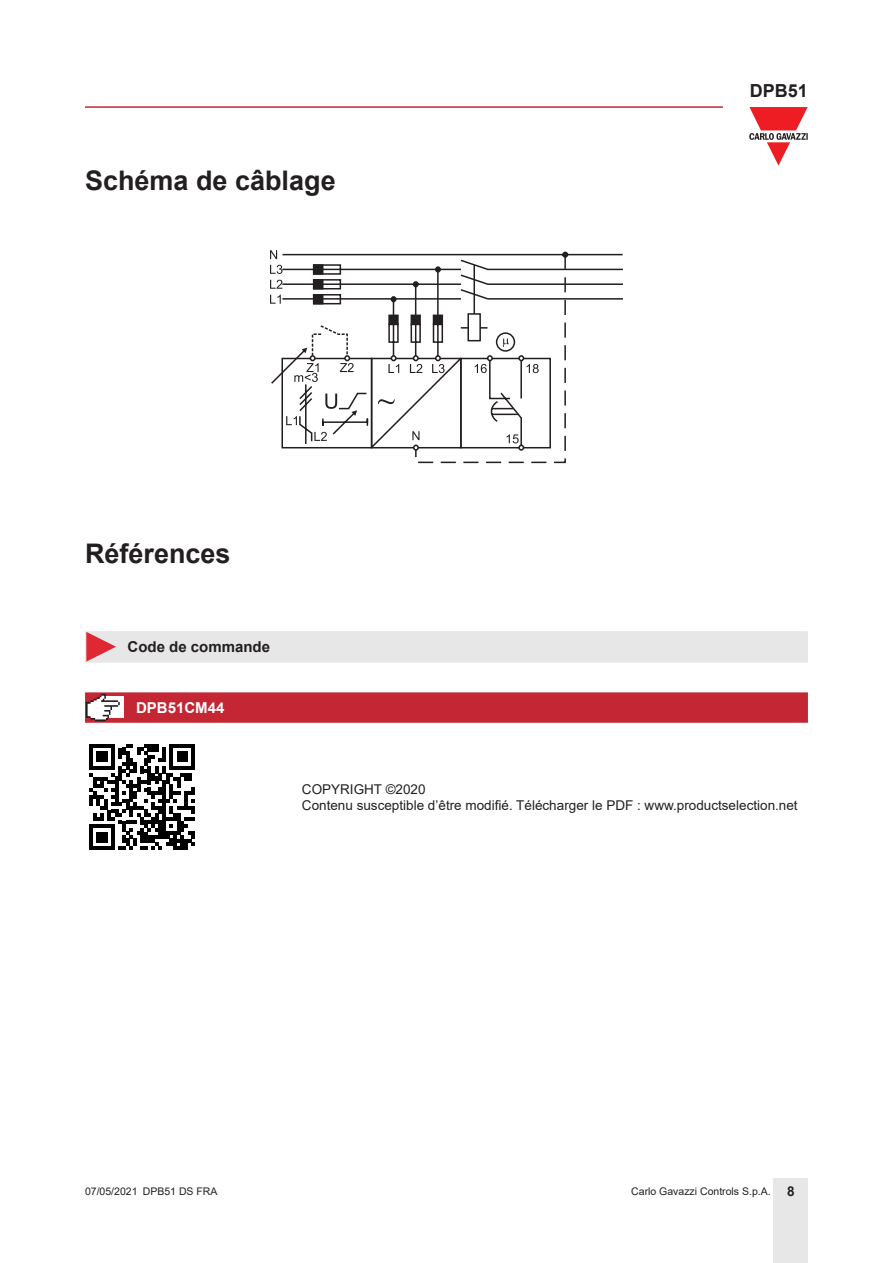
<style>
.page{position:relative;width:893px;height:1263px;background:#fff}
.page>*{position:absolute;margin:0;border:0;box-sizing:border-box;transform-origin:0 0}
.Titolo01{font:700 27px "Arial";color:#231f20}
.Titolo01-A{font:700 27px "Arial";color:#231f20}
.t1{font:700 18px "Arial";color:#231f20}
.Titolo03{font:700 15px "Arial";color:#231f20}
.Titolo04{font:700 15px "Arial";color:#fff}
.TestoTabellaSx{font:13.5px "Arial";color:#231f20}
.t2{font:10.5px "Arial";color:#231f20}
.s1{font-weight:700;font-size:13.5px}
</style>
<div class="page">
<hr style="left:85px;top:106px;width:638px;height:2px;background:#c42633">
<div style="left:774px;top:1178px;width:34px;height:85px;background:#e7e7e8"></div>
<svg style="left:749px;top:107px;width:59px;height:59px"></svg>
<svg style="left:270px;top:250px;width:353px;height:213px"></svg>
<div style="left:85px;top:631px;width:723px;height:32px;background:#e7e7e8"></div>
<svg style="left:85px;top:692px;width:723px;height:31px;background:#c5303c"></svg>
<svg style="left:89px;top:744px;width:106px;height:106px"></svg>
<p class="Titolo01" style="left:85px;top:161px;width:252px">Schéma de câblage</p>
<p class="Titolo01-A" style="left:85px;top:535px;width:147px">Références</p>
<p class="Titolo03" style="left:128px;top:636px;width:144px">Code de commande</p>
<p class="Titolo04" style="left:136px;top:697px;width:90px">DPB51CM44</p>
<h2 class="t1" style="left:750px;top:78px;width:60px">DPB51</h2>
<p class="TestoTabellaSx" style="left:302px;top:780px;width:125px">COPYRIGHT ©2020</p>
<p class="TestoTabellaSx" style="left:302px;top:796px;width:497px">Contenu susceptible d’être modifié. Télécharger le PDF : www.productselection.net</p>
<p class="t2" style="left:85px;top:1183px;width:134px">07/05/2021 DPB51 DS FRA</p>
<p class="t2" style="left:631px;top:1183px;width:165px">Carlo Gavazzi Controls S.p.A. <span class="s1">8</span></p>
</div>
